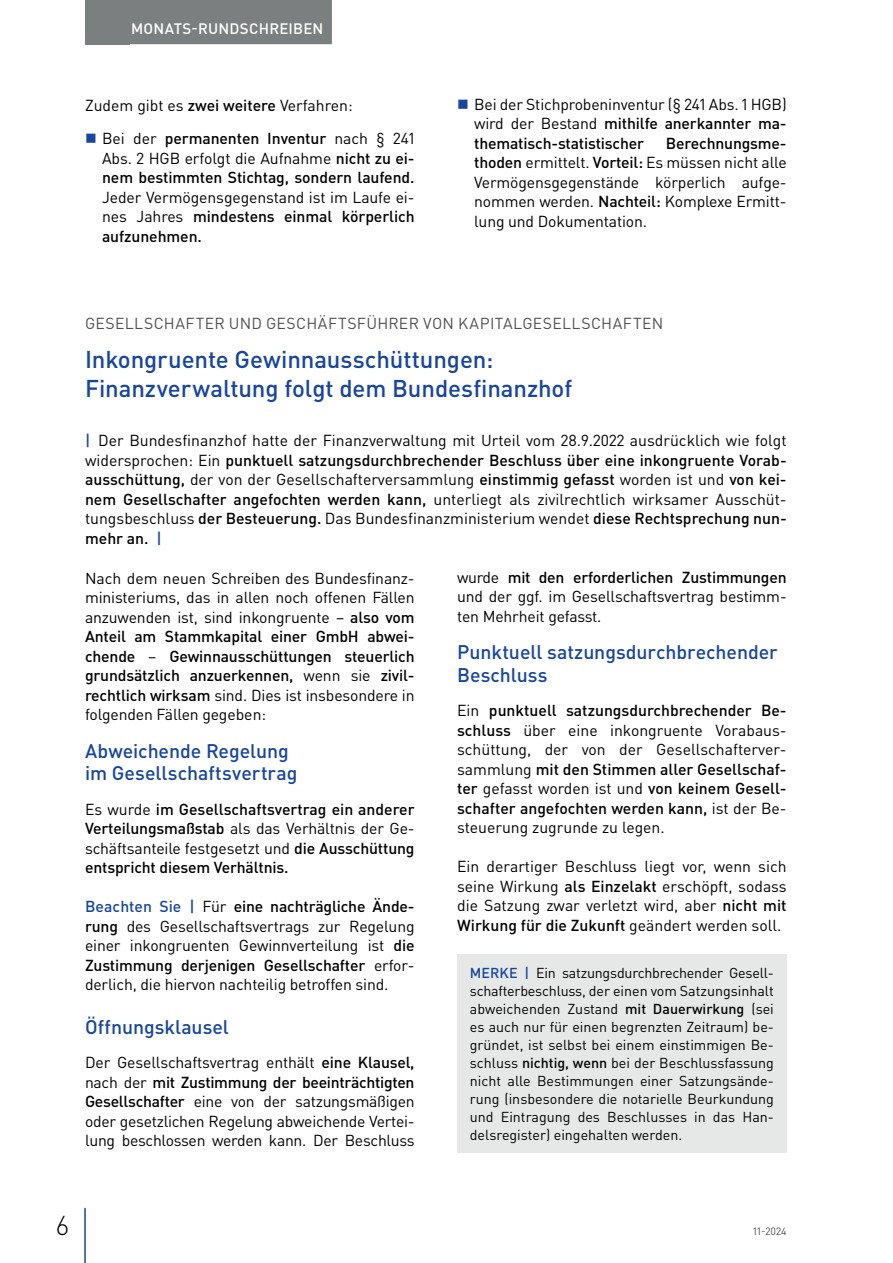
<style>
.page{position:relative;width:893px;height:1263px;background:#fff}
.page>*{position:absolute;margin:0;border:0;box-sizing:border-box;transform-origin:0 0}
.t1{font:300 27px "DIN Pro";color:#000001}
.t2{font:500 24px/28.5px "DIN Pro";letter-spacing:-.005em;color:#18469d}
.t3{font:500 19.5px/22.5px "DIN Pro";color:#18469d}
.t4{font:15.75px/19.5px "DIN Pro";letter-spacing:-.01em;color:#000001;text-align:justify}
.t5{font:500 15.75px/19.5px "DIN Pro";letter-spacing:-.005em;color:#000001}
.t6{font:15.75px "DIN Pro";letter-spacing:.025em;color:#4f5253}
.t7{font:500 15px "DIN Pro";letter-spacing:.015em;color:#fff}
.t8{font:14.25px/18px "DIN Pro";color:#000001;text-align:justify}
.t9{font:10.5px "DIN Pro";color:#4f5253}
.s1{font-weight:500}
.s2{font-weight:400}
.s3{font-weight:500;color:#18469d}
</style>
<div class="page">
<div style="left:85px;top:0;width:45px;height:44px;background:#7c7f80"></div>
<hr style="left:84px;top:1208px;width:2px;height:55px;background:#18469d">
<div style="left:122px;top:0;width:210px;height:44px;background:#7c7f80"></div>
<div style="left:457px;top:954px;width:330px;height:198px;background:#e6e8e7"></div>
<p class="t7" style="left:131px;top:18px;width:194px">MONATS-RUNDSCHREIBEN</p>
<p class="t4" style="left:102px;top:88px;width:314px;line-height:33px;text-indent:-17px">Zudem gibt es <span class="s1">zwei weitere</span> Verfahren:<br>Bei der <span class="s1">permanenten Inventur</span> nach § 241</p>
<p class="t5" style="left:102px;top:148px;width:314px"><span class="s2">Abs. 2 HGB erfolgt die Aufnahme</span> nicht zu ei&shy;nem bestimmten Stichtag, sondern laufend.</p>
<p class="t4" style="left:102px;top:187px;width:314px">Jeder Vermögensgegenstand ist im Laufe ei&shy;nes Jahres <span class="s1">mindestens einmal körperlich aufzunehmen.</span></p>
<p class="t4" style="left:474px;top:94px;width:314px">Bei der Stichprobeninventur (§ 241 Abs. 1 HGB) wird der Bestand <span class="s1">mithilfe anerkannter ma&shy;thematisch-statistischer</span></p>
<p class="t4" style="left:474px;top:133px;width:314px;text-indent:192px"><span class="s1">Berechnungsme&shy;thoden</span> ermittelt. <span class="s1">Vorteil:</span> Es müssen nicht alle Vermögensgegenstände körperlich aufge&shy;nommen werden. <span class="s1">Nachteil:</span> Komplexe Ermitt&shy;lung und Dokumentation.</p>
<p class="t6" style="left:85px;top:313px;width:580px">GESELLSCHAFTER UND GESCHÄFTSFÜHRER VON KAPITALGESELLSCHAFTEN</p>
<h2 class="t2" style="left:85px;top:344px;width:489px">Inkongruente Gewinnausschüttungen:<br>Finanzverwaltung folgt dem Bundesfinanzhof</h2>
<p class="t4" style="left:85px;top:430px;width:703px"><span class="s3">|</span> Der Bundesfinanzhof hatte der Finanzverwaltung mit Urteil vom 28.9.2022 ausdrücklich wie folgt widersprochen: Ein <span class="s1">punktuell satzungsdurchbrechender Beschluss über eine inkongruente Vorab&shy;ausschüttung,</span> der von der Gesellschafterversammlung <span class="s1">einstimmig gefasst</span> worden ist und <span class="s1">von kei&shy;nem Gesellschafter angefochten werden kann,</span> unterliegt als zivilrechtlich wirksamer Ausschüt&shy;tungsbeschluss <span class="s1">der Besteuerung.</span> Das Bundesfinanzministerium wendet <span class="s1">diese Rechtsprechung nun&shy;mehr an.</span> <span class="s3">|</span></p>
<p class="t4" style="left:85px;top:567px;width:331px">Nach dem neuen Schreiben des Bundesfinanz&shy;ministeriums, das in allen noch offenen Fällen anzuwenden ist, sind inkongruente – <span class="s1">also vom Anteil am Stammkapital einer GmbH abwei&shy;chende</span> – <span class="s1">Gewinnausschüttungen steuerlich grundsätzlich anzuerkennen,</span> wenn sie <span class="s1">zivil&shy;rechtlich wirksam</span> sind. Dies ist insbesondere in folgenden Fällen gegeben:</p>
<p class="t3" style="left:85px;top:738px;width:214px">Abweichende Regelung im Gesellschaftsvertrag</p>
<p class="t5" style="left:85px;top:798px;width:331px;text-align:justify"><span class="s2">Es wurde</span> im Gesellschaftsvertrag ein anderer Verteilungsmaßstab <span class="s2">als das Verhältnis der Ge&shy;schäftsanteile festgesetzt und</span> die Ausschüttung entspricht diesem Verhältnis.</p>
<p class="t4" style="left:85px;top:896px;width:331px"><span class="s3">Beachten Sie |</span> Für <span class="s1">eine nachträgliche Ände&shy;rung</span> des Gesellschaftsvertrags zur Regelung einer inkongruenten Gewinnverteilung ist <span class="s1">die Zustimmung derjenigen Gesellschafter</span> erfor&shy;derlich, die hiervon nachteilig betroffen sind.</p>
<p class="t3" style="left:85px;top:1014px;width:145px">Öffnungsklausel</p>
<p class="t4" style="left:85px;top:1052px;width:331px">Der Gesellschaftsvertrag enthält <span class="s1">eine Klausel, </span>nach der <span class="s1">mit Zustimmung der beeinträchtigten Gesellschafter</span> eine von der satzungsmäßigen oder gesetzlichen Regelung abweichende Vertei&shy;lung beschlossen werden kann. Der Beschluss</p>
<p class="t4" style="left:457px;top:566px;width:331px">wurde <span class="s1">mit den erforderlichen Zustimmungen </span>und der ggf. im Gesellschaftsvertrag bestimm&shy;ten Mehrheit gefasst.</p>
<p class="t3" style="left:457px;top:640px;width:322px">Punktuell satzungsdurchbrechender<br>Beschluss</p>
<p class="t4" style="left:457px;top:700px;width:331px">Ein <span class="s1">punktuell satzungsdurchbrechender Be&shy;schluss</span> über eine inkongruente Vorabaus&shy;schüttung, der von der Gesellschafterver&shy;sammlung <span class="s1">mit den Stimmen aller Gesellschaf&shy;ter</span> gefasst worden ist und <span class="s1">von keinem Gesell&shy;schafter angefochten werden kann,</span> ist der Be&shy;steuerung zugrunde zu legen.</p>
<p class="t4" style="left:457px;top:856px;width:331px">Ein derartiger Beschluss liegt vor, wenn sich seine Wirkung <span class="s1">als Einzelakt</span> erschöpft, sodass die Satzung zwar verletzt wird, aber <span class="s1">nicht mit Wirkung für die Zukunft</span> geändert werden soll.</p>
<p class="t8" style="left:470px;top:963px;width:306px"><span class="s3">MERKE |</span> Ein satzungsdurchbrechender Gesell&shy;schafterbeschluss, der einen vom Satzungsinhalt abweichenden Zustand <span class="s1">mit Dauerwirkung</span> (sei es auch nur für einen begrenzten Zeitraum) be&shy;gründet, ist selbst bei einem einstimmigen Be&shy;schluss <span class="s1">nichtig, wenn</span> bei der Beschlussfassung nicht alle Bestimmungen einer Satzungsände&shy;rung (insbesondere die notarielle Beurkundung und Eintragung des Beschlusses in das Han&shy;delsregister) eingehalten werden.</p>
<h1 class="t1" style="left:56px;top:1207px;width:14px">6</h1>
<p class="t9" style="left:753px;top:1224px;width:35px">11-2024</p>
</div>
